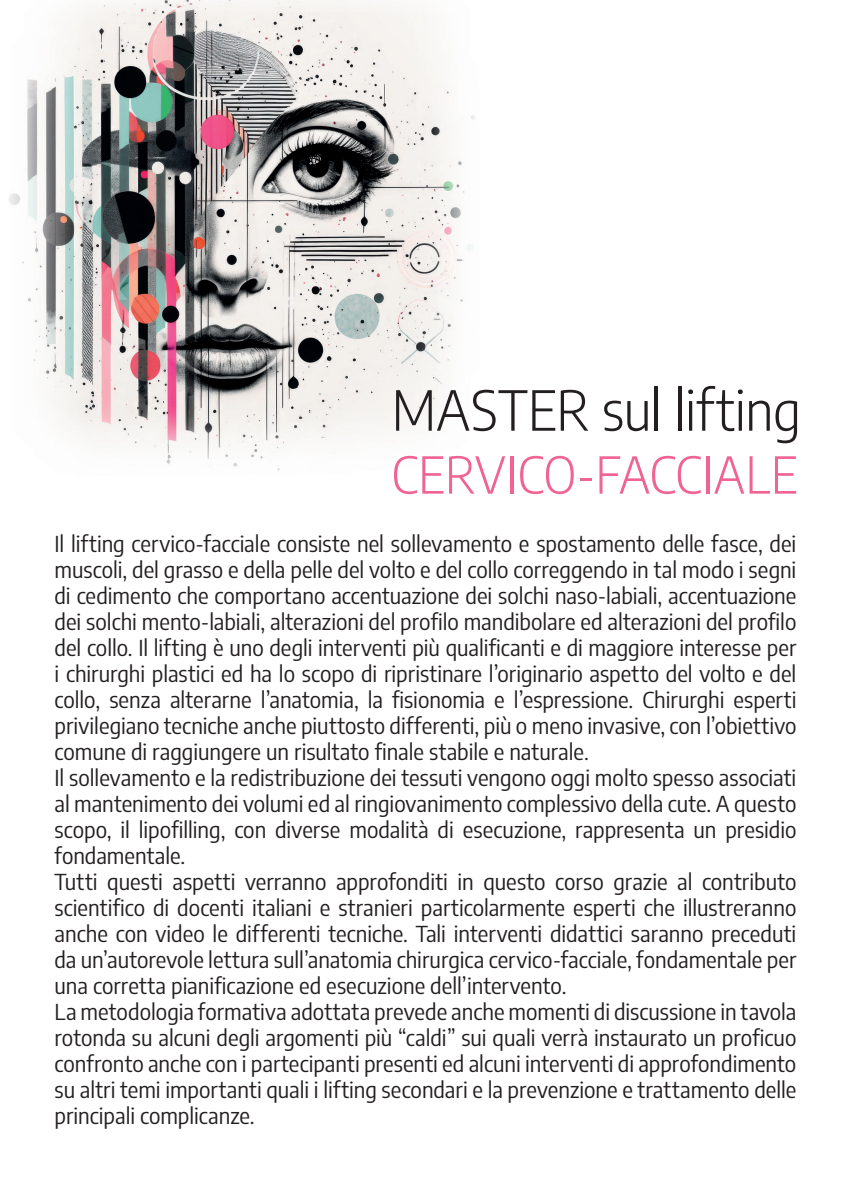
<style>
.page{position:relative;width:851px;height:1191px;background:#fff}
.page>*{position:absolute;margin:0;border:0;box-sizing:border-box;transform-origin:0 0}
.t1{font:300 semi-condensed 54.8px "Encode Sans";letter-spacing:-.005em;color:#231f20}
.t2{font:300 semi-condensed 50.4px "Encode Sans";color:#f06492}
.t3{font:semi-condensed 22px/26px "Encode Sans";color:#231f20;text-align:justify}
</style>
<div class="page">
<img style="left:9px;top:0;width:466px;height:471px">
<p class="t1" style="left:391px;top:372px;width:411px">MASTER sul lifting</p>
<p class="t2" style="left:391px;top:440px;width:407px">CERVICO-FACCIALE</p>
<p class="t3" style="left:55px;top:529px;width:743px">Il lifting cervico-facciale consiste nel sollevamento e spostamento delle fasce, dei muscoli, del grasso e della pelle del volto e del collo correggendo in tal modo i segni di cedimento che comportano accentuazione dei solchi naso-labiali, accentuazione dei solchi mento-labiali, alterazioni del profilo mandibolare ed alterazioni del profilo del collo. Il lifting è uno degli interventi più qualificanti e di maggiore interesse per i chirurghi plastici ed ha lo scopo di ripristinare l’originario aspetto del volto e del collo, senza alterarne l’anatomia, la fisionomia e l’espressione. Chirurghi esperti privilegiano tecniche anche piuttosto differenti, più o meno invasive, con l’obiettivo comune di raggiungere un risultato finale stabile e naturale.</p>
<p class="t3" style="left:55px;top:763px;width:743px">Il sollevamento e la redistribuzione dei tessuti vengono oggi molto spesso associati al mantenimento dei volumi ed al ringiovanimento complessivo della cute. A questo scopo, il lipofilling, con diverse modalità di esecuzione, rappresenta un presidio fondamentale.</p>
<p class="t3" style="left:55px;top:867px;width:743px">Tutti questi aspetti verranno approfonditi in questo corso grazie al contributo scientifico di docenti italiani e stranieri particolarmente esperti che illustreranno anche con video le differenti tecniche. Tali interventi didattici saranno preceduti da un’autorevole lettura sull’anatomia chirurgica cervico-facciale, fondamentale per una corretta pianificazione ed esecuzione dell’intervento.</p>
<p class="t3" style="left:55px;top:997px;width:743px">La metodologia formativa adottata prevede anche momenti di discussione in tavola rotonda su alcuni degli argomenti più “caldi” sui quali verrà instaurato un proficuo confronto anche con i partecipanti presenti ed alcuni interventi di approfondimento su altri temi importanti quali i lifting secondari e la prevenzione e trattamento delle principali complicanze.</p>
</div>
